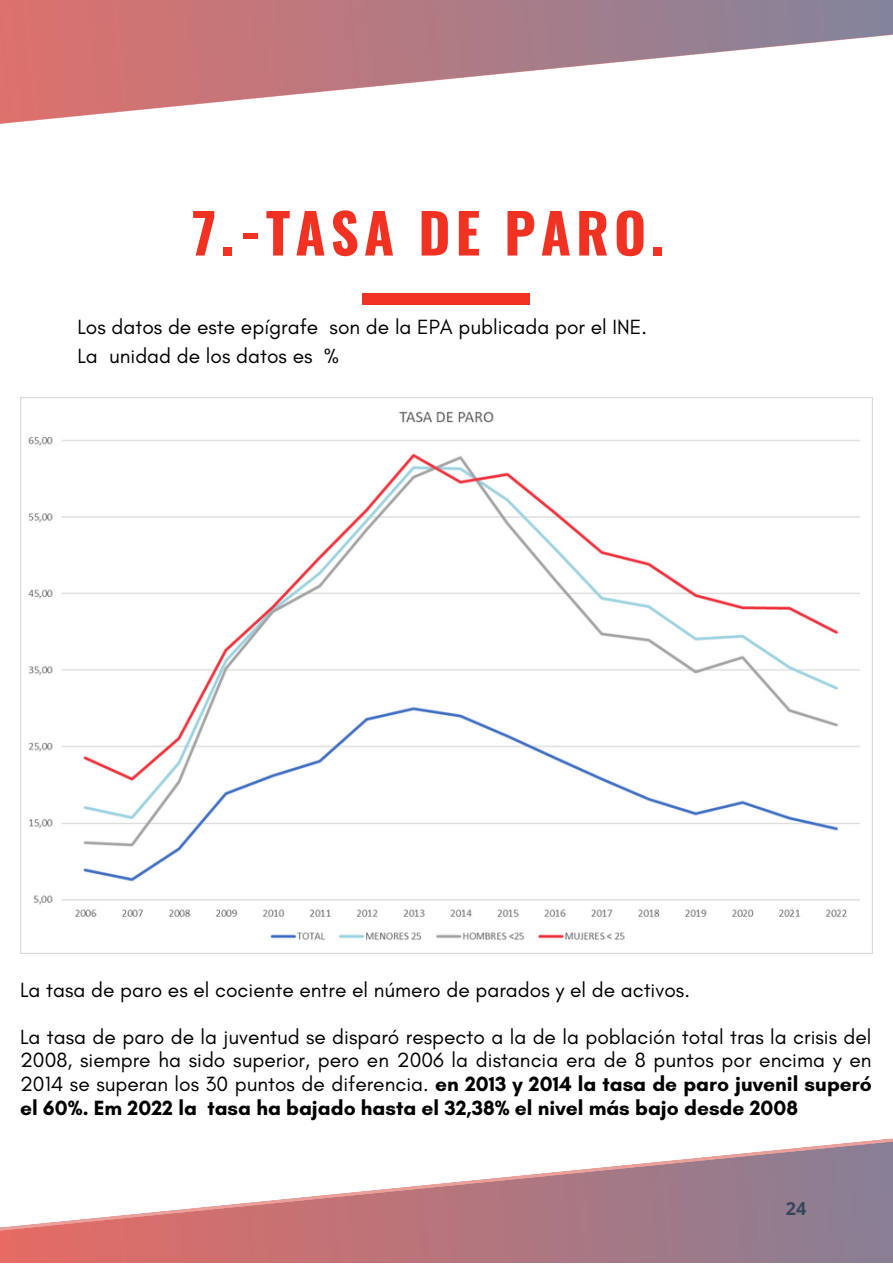
<style>
.page{position:relative;width:893px;height:1264px;background:#fff}
.page>*{position:absolute;margin:0;border:0;box-sizing:border-box;transform-origin:0 0}
.t1{font:700 55.05px "Oswald";letter-spacing:.09em;color:#f13223}
.t2{font:21px/23.5px "Glacial Indifference";color:#000;text-align:justify}
.t3{font:700 18px "Open Sans";color:#343434}
.s1{font-weight:700}
</style>
<div class="page">
<svg style="left:0;top:1138px;width:892px;height:124px"></svg>
<svg style="left:0;top:0;width:892px;height:124px"></svg>
<div style="left:362px;top:293px;width:168px;height:11px;background:#f13223"></div>
<img style="left:20px;top:397px;width:852px;height:556px">
<p class="t1" style="left:192px;top:190px;width:474px">7.-TASA DE PARO.</p>
<p class="t2" style="left:77px;top:315px;width:571px">Los datos de este epígrafe son de la EPA publicada por el INE.</p>
<p class="t2" style="left:77px;top:344px;width:263px">La unidad de los datos es %</p>
<p class="t2" style="left:20px;top:977px;width:671px">La tasa de paro es el cociente entre el número de parados y el de activos.</p>
<p class="t2" style="left:20px;top:1024px;width:853px">La tasa de paro de la juventud se disparó respecto a la de la población total tras la crisis del 2008, siempre ha sido superior, pero en 2006 la distancia era de 8 puntos por encima y en 2014 se superan los 30 puntos de diferencia. <span class="s1">en 2013 y 2014 la tasa de paro juvenil superó el 60%. Em 2022 la tasa ha bajado hasta el 32,38% el nivel más bajo desde 2008</span></p>
<p class="t3" style="left:785px;top:1195px;width:22px">24</p>
</div>
